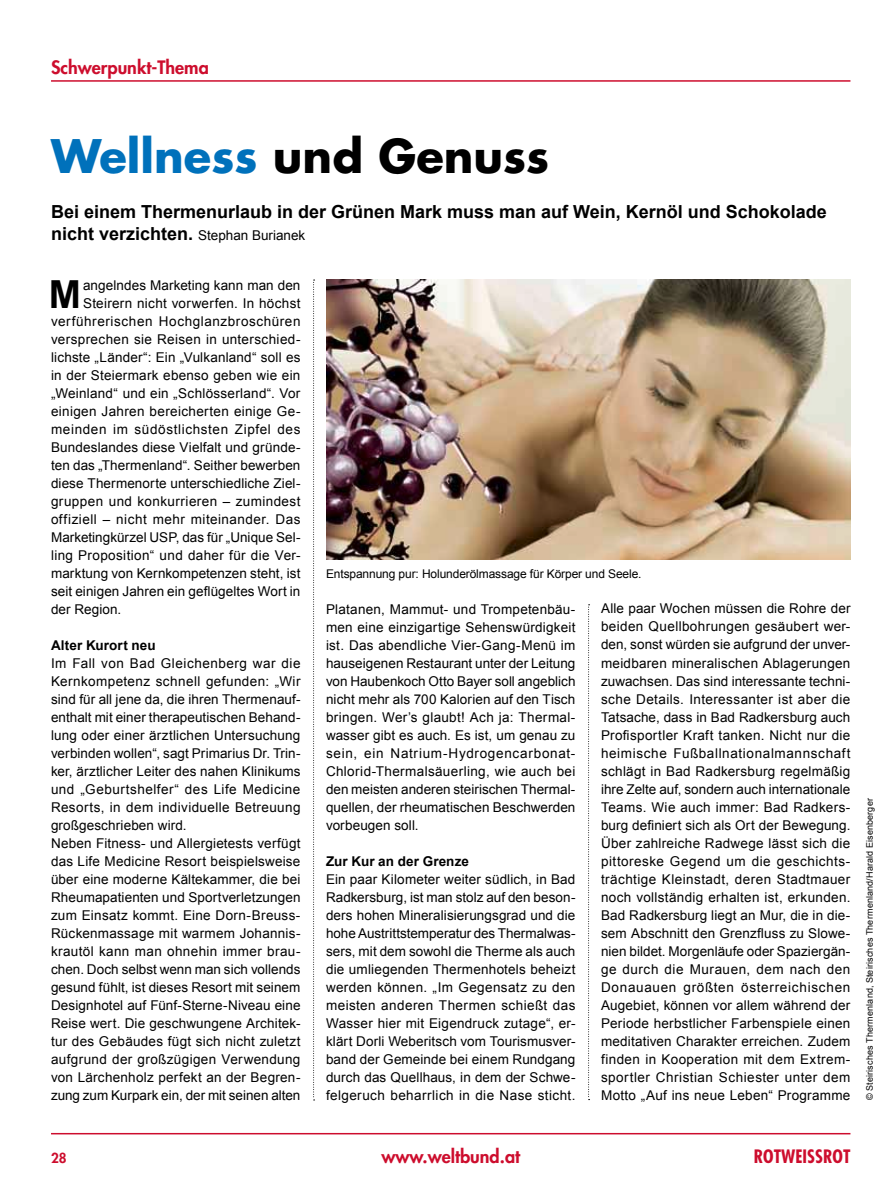
<style>
.page{position:relative;width:893px;height:1191px;background:#fff}
.page>*{position:absolute;margin:0;border:0;box-sizing:border-box;transform-origin:0 0}
.t1{font:700 45px "Futura Std";color:#000}
.t2{font:700 38.7px "Arial";color:#000}
.t3{font:700 18px/22.5px "Arial";color:#000}
.t4{font:800 18px "Futura Std";color:#cd0d2d}
.t5{font:700 condensed 18px "Futura Std";color:#cd0d2d}
.t6{font:13.5px/18px "Arial";letter-spacing:.015em;color:#000;text-align:justify}
.t7{font:13.5px "Arial";letter-spacing:.04em;color:#000}
.t8{font:13.5px "Arial";letter-spacing:.035em;color:#000}
.t9{font:13.5px "Arial";letter-spacing:.045em;color:#000}
.t10{font:700 13.5px "Arial";letter-spacing:.01em;color:#000}
.t11{font:800 13.5px "Futura Std";color:#cd0d2d}
.t12{font:12px "Arial";letter-spacing:-.01em;color:#000}
.t13{font:9px "Arial";letter-spacing:.015em;color:#000}
.s1{color:#0071bb}
.s2{font-weight:400;font-size:13.5px}
</style>
<div class="page">
<hr style="left:51px;top:80px;width:799px;height:2px;background:#cd0d2d">
<hr style="left:51px;top:1133px;width:799px;height:1px;background:#cd0d2d">
<svg style="left:313px;top:280px;width:2px;height:820px"></svg>
<svg style="left:588px;top:604px;width:2px;height:496px"></svg>
<img style="left:326px;top:279px;width:524px;height:281px">
<h3 class="t4" style="left:51px;top:56px;width:159px">Schwerpunkt-Thema</h3>
<h1 class="t1" style="left:51px;top:126px;width:500px"><span class="s1">Wellness</span> und Genuss</h1>
<h3 class="t3" style="left:51px;top:201px;width:777px">Bei einem Thermenurlaub in der Grünen Mark muss man auf Wein, Kernöl und Schokolade nicht verzichten. <span class="s2">Stephan Burianek</span></h3>
<h2 class="t2" style="left:49px;top:268px;width:34px">M</h2>
<p class="t6" style="left:83px;top:276px;width:219px">angelndes Marketing kann man den</p>
<p class="t6" style="left:83px;top:294px;width:219px">Steirern nicht vorwerfen. In höchst</p>
<p class="t7" style="left:51px;top:312px;width:251px">verführerischen Hochglanzbroschüren</p>
<p class="t6" style="left:51px;top:330px;width:251px">versprechen sie Reisen in unterschied-</p>
<p class="t6" style="left:51px;top:348px;width:251px">lichste „Länder“: Ein „Vulkanland“ soll es</p>
<p class="t6" style="left:51px;top:366px;width:251px">in der Steiermark ebenso geben wie ein</p>
<p class="t6" style="left:51px;top:384px;width:251px">„Weinland“ und ein „Schlösserland“. Vor</p>
<p class="t6" style="left:51px;top:402px;width:251px">einigen Jahren bereicherten einige Ge-</p>
<p class="t9" style="left:51px;top:420px;width:251px">meinden im südöstlichsten Zipfel des</p>
<p class="t6" style="left:51px;top:438px;width:251px">Bundeslandes diese Vielfalt und gründe-</p>
<p class="t6" style="left:51px;top:456px;width:251px">ten das „Thermenland“. Seither bewerben</p>
<p class="t6" style="left:51px;top:474px;width:251px">diese Thermenorte unterschiedliche Ziel-</p>
<p class="t6" style="left:51px;top:492px;width:251px">gruppen und konkurrieren – zumindest</p>
<p class="t8" style="left:51px;top:510px;width:251px">offiziell – nicht mehr miteinander. Das</p>
<p class="t6" style="left:51px;top:528px;width:251px">Marketingkürzel USP, das für „Unique Sel-</p>
<p class="t6" style="left:51px;top:546px;width:251px">ling Proposition“ und daher für die Ver-</p>
<p class="t6" style="left:51px;top:564px;width:251px">marktung von Kernkompetenzen steht, ist</p>
<p class="t6" style="left:51px;top:582px;width:251px">seit einigen Jahren ein geflügeltes Wort in</p>
<p class="t6" style="left:51px;top:600px;width:72px">der Region.</p>
<p class="t10" style="left:51px;top:636px;width:106px">Alter Kurort neu</p>
<p class="t6" style="left:51px;top:654px;width:251px;text-align:left">Im Fall von Bad Gleichenberg war die Kernkompetenz schnell gefunden: „Wir sind für all jene da, die ihren Thermenauf&shy;enthalt mit einer therapeutischen Behand&shy;lung oder einer ärztlichen Untersuchung verbinden wollen“, sagt Primarius Dr. Trin&shy;ker, ärztlicher Leiter des nahen Klinikums und „Geburtshelfer“ des Life Medicine Resorts, in dem individuelle Betreuung großgeschrieben wird.<br>Neben Fitness- und Allergietests verfügt das Life Medicine Resort beispielsweise über eine moderne Kältekammer, die bei Rheumapatienten und Sportverletzungen zum Einsatz kommt. Eine Dorn-Breuss-Rückenmassage mit warmem Johannis&shy;krautöl kann man ohnehin immer brau&shy;chen. Doch selbst wenn man sich vollends gesund fühlt, ist dieses Resort mit seinem Designhotel auf Fünf-Sterne-Niveau eine Reise wert. Die geschwungene Architek&shy;tur des Gebäudes fügt sich nicht zuletzt aufgrund der großzügigen Verwendung von Lärchenholz perfekt an der Begren&shy;zung zum Kurpark ein, der mit seinen alten</p>
<p class="t12" style="left:326px;top:565px;width:317px">Entspannung pur: Holunderölmassage für Körper und Seele.</p>
<p class="t6" style="left:601px;top:600px;width:251px">Alle paar Wochen müssen die Rohre der beiden Quellbohrungen gesäubert wer&shy;den, sonst würden sie aufgrund der unver&shy;meidbaren mineralischen Ablagerungen zuwachsen. Das sind interessante techni&shy;sche Details. Interessanter ist aber die Tatsache, dass in Bad Radkersburg auch Profisportler Kraft tanken. Nicht nur die heimische Fußballnationalmannschaft schlägt in Bad Radkersburg regelmäßig ihre Zelte auf, sondern auch internationale Teams. Wie auch immer: Bad Radkers&shy;burg definiert sich als Ort der Bewegung.<br>Über zahlreiche Radwege lässt sich die pittoreske Gegend um die geschichts&shy;trächtige Kleinstadt, deren Stadtmauer noch vollständig erhalten ist, erkunden.<br>Bad Radkersburg liegt an Mur, die in die&shy;sem Abschnitt den Grenzfluss zu Slowe&shy;nien bildet. Morgenläufe oder Spaziergän&shy;ge durch die Murauen, dem nach den Donauauen größten österreichischen Augebiet, können vor allem während der Periode herbstlicher Farbenspiele einen meditativen Charakter erreichen. Zudem finden in Kooperation mit dem Extrem&shy;sportler Christian Schiester unter dem Motto „Auf ins neue Leben“ Programme</p>
<p class="t6" style="left:326px;top:600px;width:251px">Platanen, Mammut- und Trompetenbäu&shy;men eine einzigartige Sehenswürdigkeit ist. Das abendliche Vier-Gang-Menü im hauseigenen Restaurant unter der Leitung von Haubenkoch Otto Bayer soll angeblich nicht mehr als 700 Kalorien auf den Tisch bringen. Wer’s glaubt! Ach ja: Thermal&shy;wasser gibt es auch. Es ist, um genau zu sein, ein Natrium-Hydrogencarbonat-Chlorid-Thermalsäuerling, wie auch bei den meisten anderen steirischen Thermal&shy;quellen, der rheumatischen Beschwerden vorbeugen soll.</p>
<p class="t10" style="left:326px;top:852px;width:145px">Zur Kur an der Grenze</p>
<p class="t6" style="left:326px;top:870px;width:251px">Ein paar Kilometer weiter südlich, in Bad Radkersburg, ist man stolz auf den beson&shy;ders hohen Mineralisierungsgrad und die hohe Austrittstemperatur des Thermalwas&shy;sers, mit dem sowohl die Therme als auch die umliegenden Thermenhotels beheizt werden können. „Im Gegensatz zu den meisten anderen Thermen schießt das Wasser hier mit Eigendruck zutage“, er&shy;klärt Dorli Weberitsch vom Tourismusver&shy;band der Gemeinde bei einem Rundgang durch das Quellhaus, in dem der Schwe&shy;felgeruch beharrlich in die Nase sticht.</p>
<p class="t13" style="left:864px;top:1100px;width:303px;rotate:-90deg">© Steirisches Thermenland, Steirisches Thermenland/Harald Eisenberger</p>
<p class="t11" style="left:51px;top:1149px;width:17px">28</p>
<h3 class="t4" style="left:381px;top:1145px;width:140px">www.weltbund.at</h3>
<h3 class="t5" style="left:754px;top:1145px;width:98px">ROTWEISSROT</h3>
</div>
